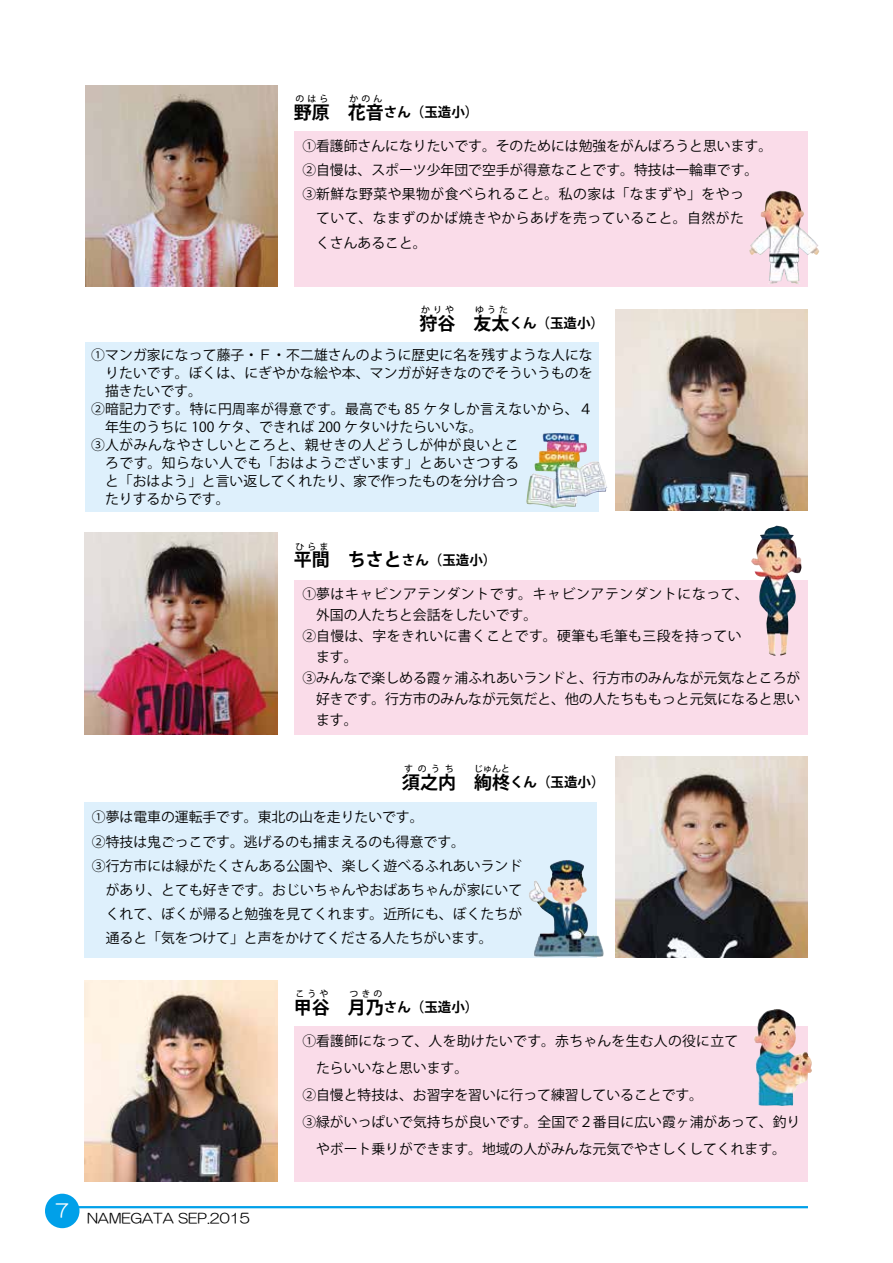
<style>
.page{position:relative;width:893px;height:1263px;background:#fff}
.page>*{position:absolute;margin:0;border:0;box-sizing:border-box;transform-origin:0 0}
.t1{font:700 18px "Koz Go Pro";color:#000}
.t2{font:13.8px "Koz Go Pro";color:#000}
.t3{font:13.8px "Koz Go Pro";letter-spacing:.035em;color:#000}
.t4{font:13.8px "Koz Go Pro";letter-spacing:.025em;color:#000}
.t5{font:13.8px "Koz Go Pro";letter-spacing:.05em;color:#000}
.t6{font:13.8px "Koz Go Pro";letter-spacing:.03em;color:#000}
.t7{font:13.8px "Koz Go Pro";letter-spacing:.02em;color:#000}
.t8{font:700 13.5px "Koz Go Pro";color:#000}
.t9{font:13.5px "HG Maru Gothic MPRO";color:#000}
.t10{font:700 9px "Koz Go Pro";letter-spacing:.335em;color:#000}
.s1{font-size:18px}
</style>
<div class="page">
<hr style="left:64px;top:1206px;width:744px;height:2px;background:#00a0e9">
<div style="left:45px;top:1194px;width:34px;height:34px;background:#00a0e9;border-radius:50%"></div>
<img style="left:85px;top:85px;width:193px;height:202px">
<div style="left:295px;top:131px;width:513px;height:155px;background:#fadce9"></div>
<img style="left:84px;top:533px;width:193px;height:201px">
<div style="left:295px;top:580px;width:513px;height:154px;background:#fadce9"></div>
<img style="left:84px;top:980px;width:193px;height:202px">
<div style="left:295px;top:1026px;width:513px;height:156px;background:#fadce9"></div>
<img style="left:615px;top:309px;width:193px;height:201px">
<img style="left:615px;top:757px;width:193px;height:201px">
<div style="left:84px;top:803px;width:513px;height:155px;background:#def0fc"></div>
<div style="left:85px;top:342px;width:514px;height:169px;background:#def0fc"></div>
<img style="left:754px;top:1009px;width:58px;height:97px">
<img style="left:749px;top:190px;width:70px;height:94px">
<img style="left:526px;top:433px;width:81px;height:75px">
<img style="left:751px;top:526px;width:51px;height:130px">
<img style="left:529px;top:860px;width:75px;height:97px">
<p class="t10" style="left:295px;top:93px;width:34px">のはら</p>
<p class="t10" style="left:349px;top:93px;width:34px">かのん</p>
<p class="t8" style="left:366px;top:104px;width:114px"><span class="s1">音</span>さん（玉造小）</p>
<h1 class="t1" style="left:294px;top:101px;width:73px">野原 花</h1>
<p class="t2" style="left:302px;top:137px;width:471px">①看護師さんになりたいです。そのためには勉強をがんばろうと思います。</p>
<p class="t2" style="left:302px;top:161px;width:458px">②自慢は、スポーツ少年団で空手が得意なことです。特技は一輪車です。</p>
<p class="t3" style="left:302px;top:185px;width:443px">③新鮮な野菜や果物が食べられること。私の家は「なまずや」をやっ</p>
<p class="t3" style="left:316px;top:209px;width:429px">ていて、なまずのかば焼きやからあげを売っていること。自然がた</p>
<p class="t2" style="left:316px;top:234px;width:112px">くさんあること。</p>
<p class="t10" style="left:421px;top:303px;width:34px">かりや</p>
<p class="t10" style="left:475px;top:303px;width:34px">ゆうた</p>
<p class="t8" style="left:492px;top:314px;width:114px"><span class="s1">太</span>くん（玉造小）</p>
<h1 class="t1" style="left:420px;top:311px;width:73px">狩谷 友</h1>
<p class="t2" style="left:91px;top:346px;width:503px">①マンガ家になって藤子・Ｆ・不二雄さんのように歴史に名を残すような人にな</p>
<p class="t2" style="left:105px;top:364px;width:489px">りたいです。ぼくは、にぎやかな絵や本、マンガが好きなのでそういうものを</p>
<p class="t2" style="left:105px;top:382px;width:98px">描きたいです。</p>
<p class="t4" style="left:91px;top:400px;width:503px">②暗記力です。特に円周率が得意です。最高でも 85 ケタしか言えないから、４</p>
<p class="t2" style="left:105px;top:418px;width:379px">年生のうちに 100 ケタ、できれば 200 ケタいけたらいいな。</p>
<p class="t3" style="left:91px;top:436px;width:429px">③人がみんなやさしいところと、親せきの人どうしが仲が良いとこ</p>
<p class="t3" style="left:105px;top:454px;width:415px">ろです。知らない人でも「おはようございます」とあいさつする</p>
<p class="t2" style="left:105px;top:472px;width:415px">と「おはよう」と言い返してくれたり、家で作ったものを分け合っ</p>
<p class="t2" style="left:105px;top:490px;width:126px">たりするからです。</p>
<p class="t10" style="left:295px;top:540px;width:34px">ひらま</p>
<p class="t8" style="left:312px;top:551px;width:186px"><span class="s1">間　ちさと</span>さん（玉造小）</p>
<h1 class="t1" style="left:294px;top:548px;width:19px">平</h1>
<p class="t5" style="left:302px;top:585px;width:448px">①夢はキャビンアテンダントです。キャビンアテンダントになって、</p>
<p class="t2" style="left:316px;top:606px;width:223px">外国の人たちと会話をしたいです。</p>
<p class="t6" style="left:302px;top:627px;width:441px">②自慢は、字をきれいに書くことです。硬筆も毛筆も三段を持ってい</p>
<p class="t2" style="left:316px;top:648px;width:43px">ます。</p>
<p class="t2" style="left:302px;top:669px;width:499px">③みんなで楽しめる霞ヶ浦ふれあいランドと、行方市のみんなが元気なところが</p>
<p class="t2" style="left:316px;top:690px;width:486px">好きです。行方市のみんなが元気だと、他の人たちももっと元気になると思い</p>
<p class="t2" style="left:316px;top:711px;width:43px">ます。</p>
<p class="t10" style="left:404px;top:763px;width:51px">すのうち</p>
<p class="t10" style="left:474px;top:763px;width:37px">じゅんと</p>
<p class="t8" style="left:492px;top:774px;width:114px"><span class="s1">柊</span>くん（玉造小）</p>
<h1 class="t1" style="left:402px;top:771px;width:91px">須之内 絢</h1>
<p class="t2" style="left:92px;top:808px;width:333px">①夢は電車の運転手です。東北の山を走りたいです。</p>
<p class="t2" style="left:92px;top:832px;width:375px">②特技は鬼ごっこです。逃げるのも捕まえるのも得意です。</p>
<p class="t2" style="left:92px;top:857px;width:432px">③行方市には緑がたくさんある公園や、楽しく遊べるふれあいランド</p>
<p class="t2" style="left:106px;top:881px;width:418px">があり、とても好きです。おじいちゃんやおばあちゃんが家にいて</p>
<p class="t2" style="left:106px;top:905px;width:418px">くれて、ぼくが帰ると勉強を見てくれます。近所にも、ぼくたちが</p>
<p class="t2" style="left:106px;top:929px;width:388px">通ると「気をつけて」と声をかけてくださる人たちがいます。</p>
<p class="t10" style="left:295px;top:988px;width:34px">こうや</p>
<p class="t10" style="left:349px;top:988px;width:34px">つきの</p>
<p class="t8" style="left:366px;top:999px;width:114px"><span class="s1">乃</span>さん（玉造小）</p>
<h1 class="t1" style="left:294px;top:996px;width:73px">甲谷 月</h1>
<p class="t9" style="left:56px;top:1212px;width:196px"><sup>7</sup> NAMEGATA SEP.2015</p>
<p class="t7" style="left:302px;top:1032px;width:437px">①看護師になって、人を助けたいです。赤ちゃんを生む人の役に立て</p>
<p class="t2" style="left:316px;top:1059px;width:154px">たらいいなと思います。</p>
<p class="t2" style="left:302px;top:1086px;width:402px">②自慢と特技は、お習字を習いに行って練習していることです。</p>
<p class="t2" style="left:302px;top:1113px;width:499px">③緑がいっぱいで気持ちが良いです。全国で２番目に広い霞ヶ浦があって、釣り</p>
<p class="t2" style="left:316px;top:1140px;width:471px">やボート乗りができます。地域の人がみんな元気でやさしくしてくれます。</p>
</div>
